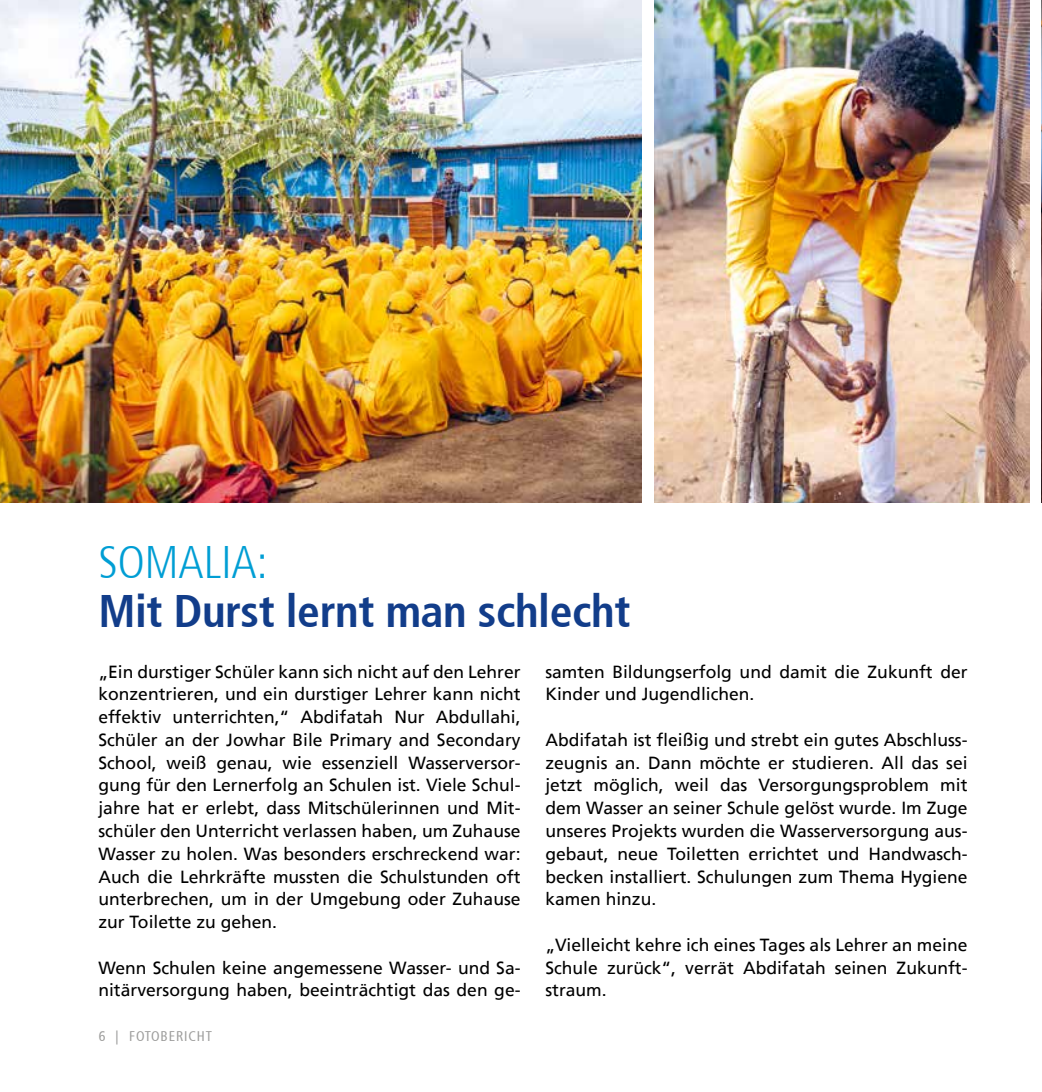
<style>
.page{position:relative;width:1042px;height:1092px;background:#fff}
.page>*{position:absolute;margin:0;border:0;box-sizing:border-box;transform-origin:0 0}
.t1{font:700 condensed 45.5px "Frutiger 67";letter-spacing:-.01em;color:#123d8a}
.t2{font:300 condensed 45.5px "Frutiger 47";color:#009ed4}
.t3{font:17.5px/22.8px "Frutiger LT";color:#000;text-align:justify}
.t4{font:condensed 14px "Frutiger 57";letter-spacing:.06em;color:#9d9d9c}
</style>
<div class="page">
<img style="left:0;top:0;width:641px;height:503px">
<img style="left:1041px;top:0;width:1px;height:503px">
<img style="left:655px;top:0;width:374px;height:503px">
<h1 class="t2" style="left:98px;top:536px;width:171px">SOMALIA:</h1>
<h1 class="t1" style="left:98px;top:584px;width:533px">Mit Durst lernt man schlecht</h1>
<p class="t3" style="left:98px;top:660px;width:424px">„Ein durstiger Schüler kann sich nicht auf den Lehrer konzentrieren, und ein durstiger Lehrer kann nicht effektiv unterrichten,“ Abdifatah Nur Abdullahi, Schüler an der Jowhar Bile Primary and Secondary School, weiß genau, wie essenziell Wasserversor&shy;gung für den Lernerfolg an Schulen ist. Viele Schul&shy;jahre hat er erlebt, dass Mitschülerinnen und Mit&shy;schüler den Unterricht verlassen haben, um Zuhause Wasser zu holen. Was besonders erschreckend war:<br>Auch die Lehrkräfte mussten die Schulstunden oft unterbrechen, um in der Umgebung oder Zuhause zur Toilette zu gehen.</p>
<p class="t3" style="left:98px;top:956px;width:424px">Wenn Schulen keine angemessene Wasser- und Sa&shy;nitärversorgung haben, beeinträchtigt das den ge-</p>
<p class="t3" style="left:545px;top:660px;width:424px">samten Bildungserfolg und damit die Zukunft der<br>Kinder und Jugendlichen.</p>
<p class="t3" style="left:545px;top:728px;width:424px">Abdifatah ist fleißig und strebt ein gutes Abschluss&shy;zeugnis an. Dann möchte er studieren. All das sei jetzt möglich, weil das Versorgungsproblem mit dem Wasser an seiner Schule gelöst wurde. Im Zuge unseres Projekts wurden die Wasserversorgung aus&shy;gebaut, neue Toiletten errichtet und Handwasch&shy;becken installiert. Schulungen zum Thema Hygiene kamen hinzu.</p>
<p class="t3" style="left:545px;top:933px;width:424px">„Vielleicht kehre ich eines Tages als Lehrer an meine Schule zurück“, verrät Abdifatah seinen Zukunft&shy;straum.</p>
<p class="t4" style="left:99px;top:1028px;width:115px">6 | FOTOBERICHT</p>
</div>
